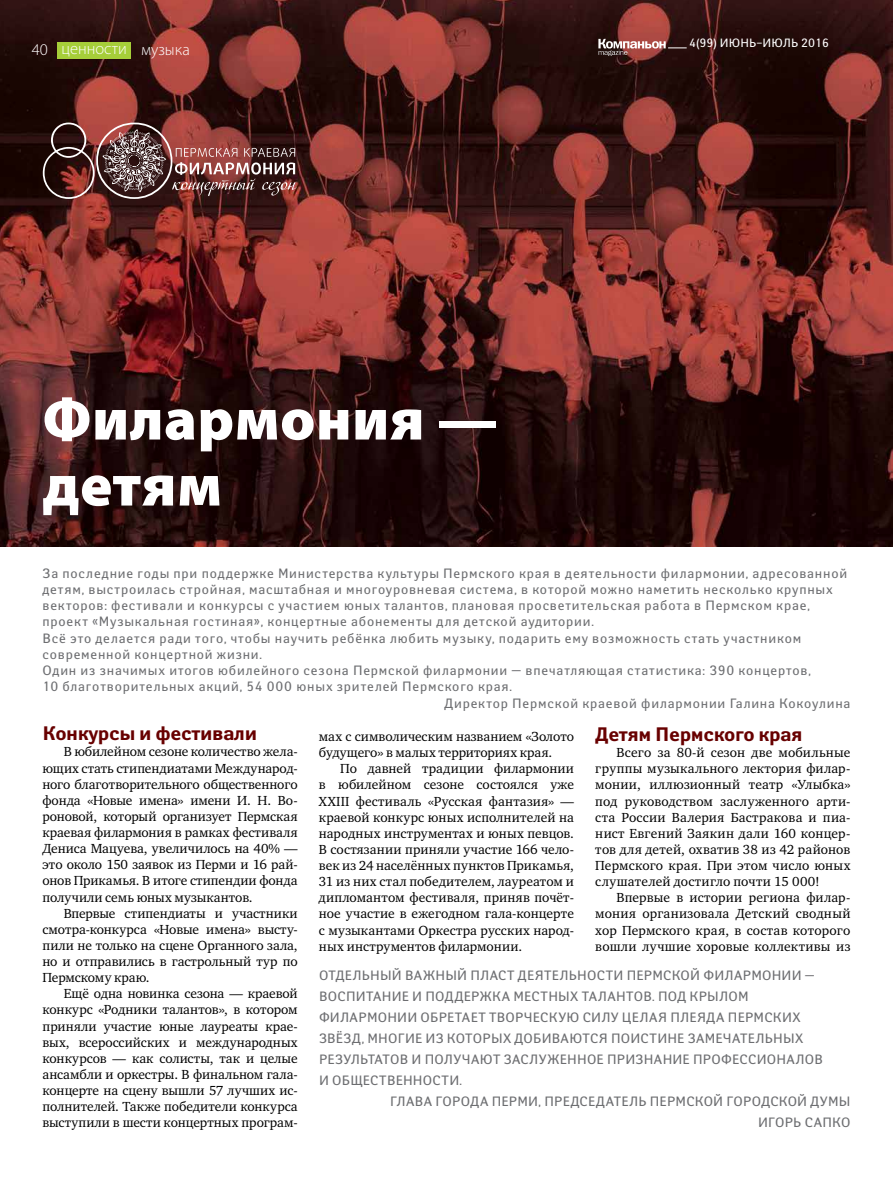
<style>
.page{position:relative;width:893px;height:1191px;background:#fff}
.page>*{position:absolute;margin:0;border:0;box-sizing:border-box;transform-origin:0 0}
.t1{font:900 60px/66px "Myriad Pro";letter-spacing:.01em;color:#fff}
.t2{font:700 19.5px "Yanus";letter-spacing:-.02em;color:#680000}
.t3{font:300 16.5px "Myriad Pro";color:#fff}
.t4{font:13.5px/16px "Charter C";letter-spacing:.005em;color:#000;text-align:justify}
.t5{font:13.5px "Yanus";letter-spacing:.06em;color:#6d6e71}
.t6{font:13.5px "Yanus";letter-spacing:.015em;color:#6d6e71}
.t7{font:13.5px "Yanus";letter-spacing:.02em;color:#6d6e71}
.t8{font:13.5px "Yanus";letter-spacing:.025em;color:#6d6e71}
.t9{font:12px "Yanus";letter-spacing:.01em;color:#fff}
</style>
<div class="page">
<img style="left:0;top:0;width:893px;height:547px">
<div style="left:57px;top:42px;width:74px;height:17px;background:#a6ce39"></div>
<svg style="left:598px;top:39px;width:89px;height:17px;background:#855b58"></svg>
<img style="left:43px;top:123px;width:253px;height:76px">
<p class="t3" style="left:32px;top:40px;width:18px">40</p>
<p class="t3" style="left:62px;top:39px;width:67px">ценности</p>
<p class="t3" style="left:141px;top:40px;width:50px">музыка</p>
<h1 class="t1" style="left:43px;top:387px;width:456px">Филармония — детям</h1>
<p class="t9" style="left:689px;top:36px;width:142px">4(99) ИЮНЬ–ИЮЛЬ 2016</p>
<p class="t5" style="left:43px;top:564px;width:806px">За последние годы при поддержке Министерства культуры Пермского края в деятельности филармонии, адресованной</p>
<p class="t5" style="left:43px;top:581px;width:792px">детям, выстроилась стройная, масштабная и многоуровневая система, в которой можно наметить несколько крупных</p>
<p class="t5" style="left:43px;top:597px;width:769px">векторов: фестивали и конкурсы с участием юных талантов, плановая просветительская работа в Пермском крае,</p>
<p class="t5" style="left:43px;top:613px;width:553px">проект «Музыкальная гостиная», концертные абонементы для детской аудитории.</p>
<p class="t5" style="left:43px;top:629px;width:760px">Всё это делается ради того, чтобы научить ребёнка любить музыку, подарить ему возможность стать участником</p>
<p class="t5" style="left:43px;top:646px;width:221px">современной концертной жизни.</p>
<p class="t5" style="left:43px;top:662px;width:770px">Один из значимых итогов юбилейного сезона Пермской филармонии — впечатляющая статистика: 390 концертов,</p>
<p class="t5" style="left:43px;top:678px;width:471px">10 благотворительных акций, 54 000 юных зрителей Пермского края.</p>
<p class="t5" style="left:444px;top:694px;width:407px">Директор Пермской краевой филармонии Галина Кокоулина</p>
<h2 class="t2" style="left:43px;top:722px;width:216px">Конкурсы и фестивали</h2>
<p class="t4" style="left:43px;top:744px;width:257px;text-indent:21px">В юбилейном сезоне количество жела&shy;ющих стать стипендиатами Международ&shy;ного благотворительного общественного фонда «Новые имена» имени И. Н. Во&shy;роновой, который организует Пермская краевая филармония в рамках фестиваля Дениса Мацуева, увеличилось на 40% — это около 150 заявок из Перми и 16 рай&shy;онов Прикамья. В итоге стипендии фонда получили семь юных музыкантов.</p>
<p class="t4" style="left:43px;top:905px;width:257px;text-indent:21px">Впервые стипендиаты и участники смотра-конкурса «Новые имена» высту&shy;пили не только на сцене Органного зала, но и отправились в гастрольный тур по Пермскому краю.</p>
<p class="t4" style="left:43px;top:985px;width:257px;text-indent:21px">Ещё одна новинка сезона — краевой конкурс «Родники талантов», в котором приняли участие юные лауреаты крае&shy;вых, всероссийских и международных конкурсов — как солисты, так и целые ансамбли и оркестры. В финальном гала&shy;концерте на сцену вышли 57 лучших ис&shy;полнителей. Также победители конкурса выступили в шести концертных програм-</p>
<p class="t4" style="left:319px;top:728px;width:257px">мах с символическим названием «Золото будущего» в малых территориях края.</p>
<p class="t4" style="left:319px;top:761px;width:257px;text-indent:21px">По давней традиции филармонии в юбилейном сезоне состоялся уже XXIII фестиваль «Русская фантазия» — краевой конкурс юных исполнителей на народных инструментах и юных певцов.<br>В состязании приняли участие 166 чело&shy;век из 24 населённых пунктов Прикамья, 31 из них стал победителем, лауреатом и дипломантом фестиваля, приняв почёт&shy;ное участие в ежегодном гала-концерте с музыкантами Оркестра русских народ&shy;ных инструментов филармонии.</p>
<h2 class="t2" style="left:595px;top:723px;width:209px">Детям Пермского края</h2>
<p class="t4" style="left:595px;top:744px;width:257px;text-indent:21px">Всего за 80-й сезон две мобильные группы музыкального лектория филар&shy;монии, иллюзионный театр «Улыбка» под руководством заслуженного арти&shy;ста России Валерия Бастракова и пиа&shy;нист Евгений Заякин дали 160 концер&shy;тов для детей, охватив 38 из 42 районов Пермского края. При этом число юных слушателей достигло почти 15 000!</p>
<p class="t4" style="left:595px;top:890px;width:257px;text-indent:21px">Впервые в истории региона филар&shy;мония организовала Детский сводный хор Пермского края, в состав которого вошли лучшие хоровые коллективы из</p>
<p class="t6" style="left:319px;top:967px;width:497px">ОТДЕЛЬНЫЙ ВАЖНЫЙ ПЛАСТ ДЕЯТЕЛЬНОСТИ ПЕРМСКОЙ ФИЛАРМОНИИ —</p>
<p class="t8" style="left:319px;top:988px;width:431px">ВОСПИТАНИЕ И ПОДДЕРЖКА МЕСТНЫХ ТАЛАНТОВ. ПОД КРЫЛОМ</p>
<p class="t7" style="left:319px;top:1009px;width:483px">ФИЛАРМОНИИ ОБРЕТАЕТ ТВОРЧЕСКУЮ СИЛУ ЦЕЛАЯ ПЛЕЯДА ПЕРМСКИХ</p>
<p class="t6" style="left:319px;top:1030px;width:486px">ЗВЁЗД, МНОГИЕ ИЗ КОТОРЫХ ДОБИВАЮТСЯ ПОИСТИНЕ ЗАМЕЧАТЕЛЬНЫХ</p>
<p class="t6" style="left:319px;top:1051px;width:506px">РЕЗУЛЬТАТОВ И ПОЛУЧАЮТ ЗАСЛУЖЕННОЕ ПРИЗНАНИЕ ПРОФЕССИОНАЛОВ</p>
<p class="t7" style="left:319px;top:1072px;width:145px">И ОБЩЕСТВЕННОСТИ.</p>
<p class="t6" style="left:390px;top:1093px;width:462px">ГЛАВА ГОРОДА ПЕРМИ, ПРЕДСЕДАТЕЛЬ ПЕРМСКОЙ ГОРОДСКОЙ ДУМЫ</p>
<p class="t6" style="left:758px;top:1114px;width:94px">ИГОРЬ САПКО</p>
</div>
